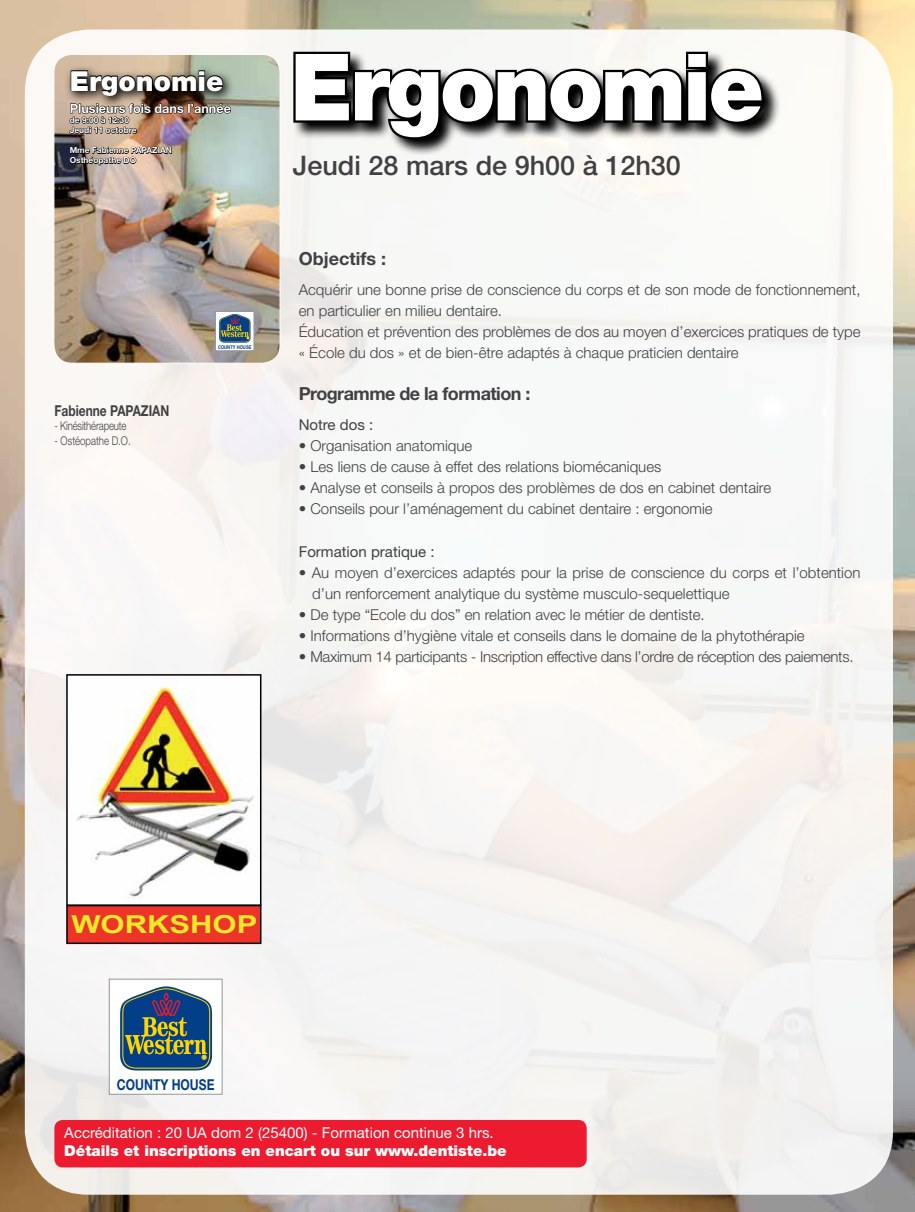
<style>
.page{position:relative;width:915px;height:1212px;background:#fff}
.page>*{position:absolute;margin:0;border:0;box-sizing:border-box;transform-origin:0 0}
.t1{font:900 93px "Helvetica Neue LT Std";letter-spacing:-.03em;color:#fff;scale:.95 1}
.t2{font:900 27.45px "Helvetica Neue LT Std";color:#fff}
.t3{font:500 27px "Helvetica Neue LT Std";color:#414042}
.t4{font:700 24.75px "Arial";color:#efe92a;scale:1.25 1}
.t5{font:700 18px "Helvetica Neue LT Std";letter-spacing:-.03em;color:#414042}
.t6{font:700 18px "Helvetica Neue LT Std";color:#414042}
.t7{font:300 15px/21px "Helvetica Neue LT Std";color:#414042}
.t8{font:300 15px "Helvetica Neue LT Std";letter-spacing:-.02em;color:#414042}
.t9{font:15px "Helvetica Neue LT Std";color:#fff}
.t10{font:900 15px "Helvetica Neue LT Std";color:#fff}
.t11{font:15px "Helvetica Neue LT Std";color:#414042}
.t12{font:700 15px "Helvetica Neue LT Std";color:#414042;scale:.8 1}
.t13{font:700 15px "Helvetica Neue LT Std";color:#023f88;scale:.8 1}
.t14{font:700 12.6px "Helvetica Neue LT Std";color:#fff}
.t15{font:300 12px "Helvetica Neue LT Std";letter-spacing:-.02em;color:#414042;scale:.8 1}
.t16{font:300 12px "Helvetica Neue LT Std";color:#414042;scale:.8 1}
.t17{font:700 8.4px/10.1px "Helvetica Neue LT Std";color:#fff}
.t18{font:700 5.1px "Helvetica Neue LT Std";color:#023f88;scale:.8 1}
</style>
<div class="page">
<img style="left:0;top:0;width:914px;height:1212px">
<div style="left:25px;top:29px;width:867px;height:1166px;background:#f7f7f5;border-radius:64px"></div>
<svg style="left:395px;top:77px;width:384px;height:77px"></svg>
<svg style="left:293px;top:51px;width:473px;height:91px"></svg>
<div style="left:54px;top:1120px;width:532px;height:47px;background:#ed1b2f;border-radius:9px"></div>
<div style="left:109px;top:979px;width:113px;height:115px;background:#fff;border:1px solid #939598"></div>
<svg style="left:120px;top:986px;width:92px;height:84px;background:#4f6c79"></svg>
<img style="left:56px;top:56px;width:224px;height:307px">
<div style="left:54px;top:54px;width:226px;height:309px;border:1px solid #fff;border-radius:18px"></div>
<svg style="left:65px;top:64px;width:170px;height:44px;background:#a69983"></svg>
<svg style="left:70px;top:70px;width:154px;height:27px;background:#4f483d"></svg>
<img style="left:69px;top:103px;width:162px;height:31px">
<svg style="left:69px;top:144px;width:103px;height:22px;background:#78675c"></svg>
<div style="left:215px;top:311px;width:39px;height:40px;background:#fff;border:1px solid #939598"></div>
<svg style="left:219px;top:314px;width:31px;height:29px"></svg>
<img style="left:77px;top:686px;width:176px;height:211px">
<div style="left:67px;top:905px;width:193px;height:38px;background:#ed3429"></div>
<div style="left:66px;top:905px;width:195px;height:39px;border:2px solid #000"></div>
<div style="left:66px;top:674px;width:195px;height:232px;border:2px solid #000"></div>
<h2 class="t2" style="left:70px;top:64px;width:155px">Ergonomie</h2>
<p class="t14" style="left:70px;top:101px;width:163px">Plusieurs fois dans l’année</p>
<p class="t17" style="left:70px;top:115px;width:69px">de 9:00 à 12:30<br>Jeudi 11 octobre</p>
<p class="t17" style="left:70px;top:145px;width:104px">Mme Fabienne PAPAZIAN<br>Osthéopathe DO</p>
<p class="t12" style="left:54px;top:401px;width:145px">Fabienne PAPAZIAN</p>
<p class="t15" style="left:54px;top:419px;width:91px">- Kinésithérapeute</p>
<p class="t16" style="left:54px;top:433px;width:97px">- Ostéopathe D.O.</p>
<p class="t18" style="left:218px;top:344px;width:43px">COUNTY HOUSE</p>
<h1 class="t1" style="left:290px;top:32px;width:499px">Ergonomie</h1>
<h3 class="t3" style="left:293px;top:149px;width:389px">Jeudi 28 mars de 9h00 à 12h30</h3>
<p class="t6" style="left:298px;top:248px;width:89px">Objectifs :</p>
<p class="t7" style="left:298px;top:279px;width:563px">Acquérir une bonne prise de conscience du corps et de son mode de fonctionnement, en particulier en milieu dentaire.<br>Éducation et prévention des problèmes de dos au moyen d’exercices pratiques de type « École du dos » et de bien-être adaptés à chaque praticien dentaire</p>
<p class="t5" style="left:298px;top:383px;width:233px">Programme de la formation :</p>
<p class="t11" style="left:298px;top:416px;width:76px">Notre dos :</p>
<p class="t7" style="left:298px;top:435px;width:175px">• Organisation anatomique</p>
<p class="t7" style="left:298px;top:456px;width:364px">• Les liens de cause à effet des relations biomécaniques</p>
<p class="t7" style="left:298px;top:477px;width:474px">• Analyse et conseils à propos des problèmes de dos en cabinet dentaire</p>
<p class="t7" style="left:298px;top:498px;width:415px">• Conseils pour l’aménagement du cabinet dentaire : ergonomie</p>
<p class="t11" style="left:298px;top:542px;width:137px">Formation pratique :</p>
<p class="t7" style="left:312px;top:561px;width:549px;text-indent:-14px">• Au moyen d’exercices adaptés pour la prise de conscience du corps et l’obtention d’un renforcement analytique du système musculo-sequelettique</p>
<p class="t7" style="left:298px;top:603px;width:407px">• De type “Ecole du dos” en relation avec le métier de dentiste.</p>
<p class="t7" style="left:298px;top:624px;width:507px">• Informations d’hygiène vitale et conseils dans le domaine de la phytothérapie</p>
<p class="t8" style="left:298px;top:647px;width:556px">• Maximum 14 participants - Inscription effective dans l’ordre de réception des paiements.</p>
<h3 class="t4" style="left:71px;top:908px;width:150px">WORKSHOP</h3>
<p class="t13" style="left:117px;top:1075px;width:123px">COUNTY HOUSE</p>
<p class="t9" style="left:64px;top:1123px;width:431px">Accréditation : 20 UA dom 2 (25400) - Formation continue 3 hrs.</p>
<p class="t10" style="left:64px;top:1141px;width:444px">Détails et inscriptions en encart ou sur www.dentiste.be</p>
</div>
